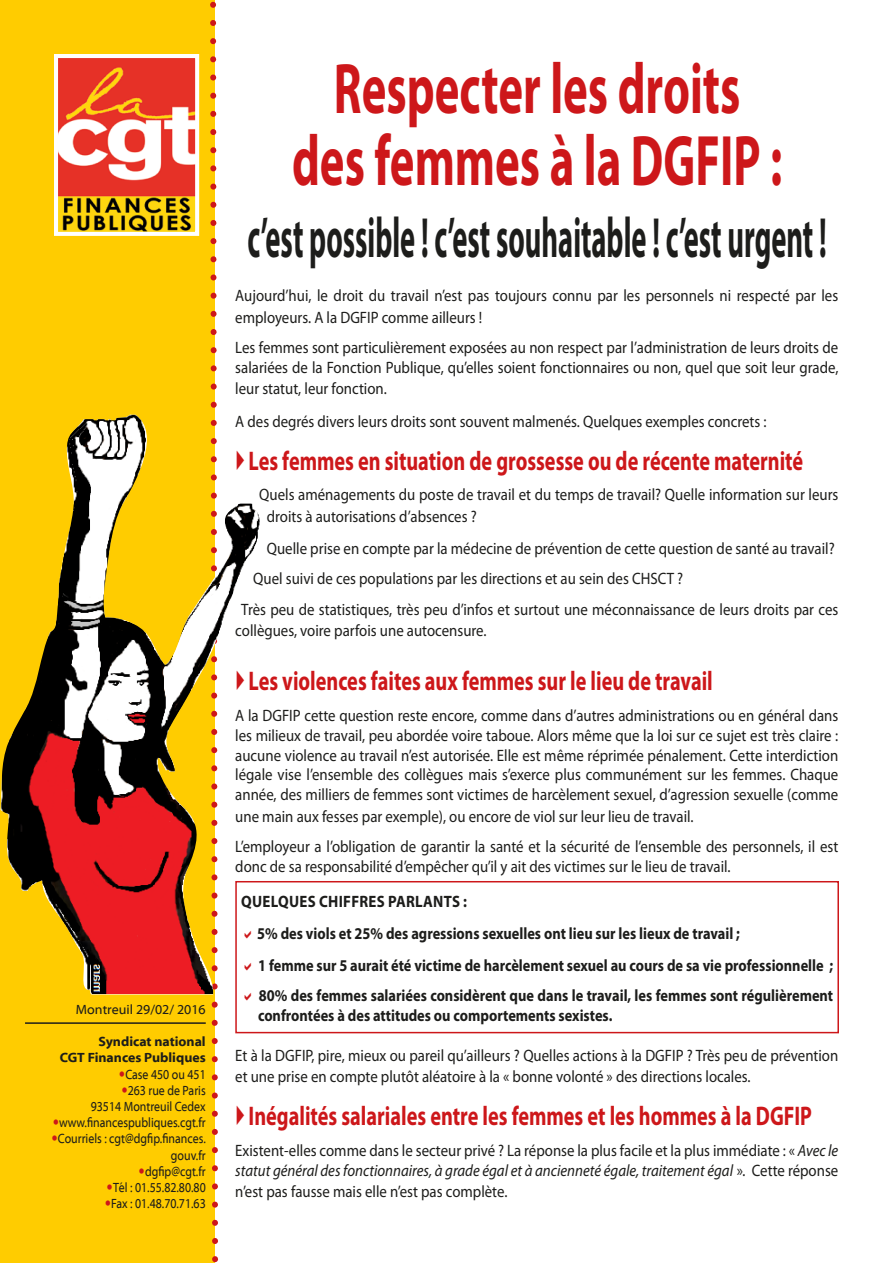
<style>
.page{position:relative;width:893px;height:1263px;background:#fff}
.page>*{position:absolute;margin:0;border:0;box-sizing:border-box;transform-origin:0 0}
.t1{font:700 72px/72px "Myriad Pro";color:#cd171a;text-align:center;scale:.65 1}
.t2{font:700 57px "Myriad Pro";color:#1d1d1b;scale:.5 1}
.Normal__Web{font:700 27px "Myriad Pro";color:#cd171a;scale:.75 1}
.Normal__Web-2{font:16.5px/19.8px "Myriad Pro";color:#1d1d1b;scale:.9 1}
.Normal__Web-3{font:700 16.5px/19.8px "Myriad Pro";color:#1d1d1b;scale:.87 1}
.Normal__Web-4{font:700 16.5px "Myriad Pro";letter-spacing:.02em;color:#1d1d1b;scale:.9 1}
.t3{font:13.5px/16.2px "Myriad Web Pro";color:#1d1d1b;text-align:right;scale:.85 1}
.t4{font:700 13.5px "Myriad Web Pro";color:#1d1d1b}
.t5{font:13.5px "Myriad Web Pro";color:#1d1d1b}
.s1{font-style:italic}
</style>
<div class="page">
<div style="left:0;top:0;width:214px;height:1263px;background:#fc0"></div>
<svg style="left:207px;top:0;width:11px;height:1263px"></svg>
<img style="left:59px;top:59px;width:135px;height:172px">
<div style="left:54px;top:54px;width:145px;height:182px;border:4px solid #fff"></div>
<hr style="left:25px;top:1022px;width:181px;height:2px;background:#1d1d1b">
<img style="left:0;top:415px;width:260px;height:579px">
<div style="left:235px;top:881px;width:604px;height:152px;border:2px solid #cd171a"></div>
<svg style="left:237px;top:450px;width:23px;height:21px"></svg>
<svg style="left:237px;top:671px;width:23px;height:20px"></svg>
<svg style="left:245px;top:930px;width:15px;height:10px"></svg>
<svg style="left:245px;top:963px;width:6px;height:7px"></svg>
<p class="t5" style="left:76px;top:1002px;width:131px">Montreuil 29/02/ 2016</p>
<p class="t4" style="left:98px;top:1034px;width:109px">Syndicat national</p>
<p class="t4" style="left:60px;top:1050px;width:147px">CGT Finances Publiques</p>
<p class="t3" style="left:125px;top:1066px;width:96px">Case 450 ou 451</p>
<p class="t3" style="left:128px;top:1082px;width:93px">263 rue de Paris</p>
<p class="t3" style="left:91px;top:1099px;width:137px">93514 Montreuil Cedex</p>
<p class="t3" style="left:59px;top:1115px;width:174px">www.financespubliques.cgt.fr</p>
<p class="t3" style="left:58px;top:1131px;width:175px">Courriels : cgt@dgfip.finances. gouv.fr</p>
<p class="t3" style="left:145px;top:1163px;width:73px">dgfip@cgt.fr</p>
<p class="t3" style="left:113px;top:1180px;width:111px">Tél : 01.55.82.80.80</p>
<p class="t3" style="left:111px;top:1196px;width:113px">Fax : 01.48.70.71.63</p>
<p class="t1" style="left:292px;top:50px;width:755px">Respecter les droits des femmes à la DGFIP :</p>
<p class="t2" style="left:247px;top:200px;width:1160px">c’est possible ! c’est souhaitable ! c’est urgent !</p>
<p class="Normal__Web-2" style="left:235px;top:284px;width:671px;line-height:21.6px">Aujourd’hui, le droit du travail n’est pas toujours connu par les personnels ni respecté par les employeurs. A la DGFIP comme ailleurs !</p>
<p class="Normal__Web-2" style="left:235px;top:337px;width:672px">Les femmes sont particulièrement exposées au non respect par l’administration de leurs droits de salariées de la Fonction Publique, qu’elles soient fonctionnaires ou non, quel que soit leur grade,</p>
<p class="Normal__Web-2" style="left:235px;top:379px;width:170px">leur statut, leur fonction.</p>
<p class="Normal__Web-2" style="left:235px;top:411px;width:592px">A des degrés divers leurs droits sont souvent malmenés. Quelques exemples concrets :</p>
<p class="Normal__Web" style="left:249px;top:443px;width:741px">Les femmes en situation de grossesse ou de récente maternité</p>
<p class="Normal__Web-2" style="left:267px;top:484px;width:637px;line-height:21.6px;text-indent:-8px">Quels aménagements du poste de travail et du temps de travail? Quelle information sur leurs droits à autorisations d’absences ?</p>
<p class="Normal__Web-2" style="left:267px;top:538px;width:632px">Quelle prise en compte par la médecine de prévention de cette question de santé au travail?</p>
<p class="Normal__Web-2" style="left:253px;top:569px;width:479px">Quel suivi de ces populations par les directions et au sein des CHSCT ?</p>
<p class="Normal__Web-2" style="left:235px;top:598px;width:672px;line-height:21.6px;text-indent:6px">Très peu de statistiques, très peu d’infos et surtout une méconnaissance de leurs droits par ces collègues, voire parfois une autocensure.</p>
<p class="Normal__Web" style="left:249px;top:664px;width:621px">Les violences faites aux femmes sur le lieu de travail</p>
<p class="Normal__Web-2" style="left:235px;top:705px;width:672px;text-align:justify">A la DGFIP cette question reste encore, comme dans d’autres administrations ou en général dans les milieux de travail, peu abordée voire taboue. Alors même que la loi sur ce sujet est très claire : aucune violence au travail n’est autorisée. Elle est même réprimée pénalement. Cette interdiction légale vise l’ensemble des collègues mais s’exerce plus communément sur les femmes. Chaque année, des milliers de femmes sont victimes de harcèlement sexuel, d’agression sexuelle (comme</p>
<p class="Normal__Web-2" style="left:235px;top:806px;width:511px">une main aux fesses par exemple), ou encore de viol sur leur lieu de travail.</p>
<p class="Normal__Web-2" style="left:235px;top:836px;width:671px">L’employeur a l’obligation de garantir la santé et la sécurité de l’ensemble des personnels, il est donc de sa responsabilité d’empêcher qu’il y ait des victimes sur le lieu de travail.</p>
<p class="Normal__Web-4" style="left:241px;top:890px;width:253px">QUELQUES CHIFFRES PARLANTS :</p>
<p class="Normal__Web-3" style="left:257px;top:923px;width:556px">5% des viols et 25% des agressions sexuelles ont lieu sur les lieux de travail ;</p>
<p class="Normal__Web-3" style="left:258px;top:955px;width:662px">1 femme sur 5 aurait été victime de harcèlement sexuel au cours de sa vie professionnelle ;</p>
<p class="Normal__Web-3" style="left:258px;top:985px;width:663px">80% des femmes salariées considèrent que dans le travail, les femmes sont régulièrement confrontées à des attitudes ou comportements sexistes.</p>
<p class="Normal__Web-2" style="left:235px;top:1044px;width:672px;line-height:21.6px">Et à la DGFIP, pire, mieux ou pareil qu’ailleurs ? Quelles actions à la DGFIP ? Très peu de prévention et une prise en compte plutôt aléatoire à la « bonne volonté » des directions locales.</p>
<p class="Normal__Web" style="left:249px;top:1099px;width:753px">Inégalités salariales entre les femmes et les hommes à la DGFIP</p>
<p class="Normal__Web-2" style="left:235px;top:1140px;width:672px">Existent-elles comme dans le secteur privé ? La réponse la plus facile et la plus immédiate : « <span class="s1">Avec le statut général des fonctionnaires, à grade égal et à ancienneté égale, traitement égal</span> »<span class="s1">.</span> Cette réponse</p>
<p class="Normal__Web-2" style="left:235px;top:1181px;width:304px">n’est pas fausse mais elle n’est pas complète.</p>
</div>
